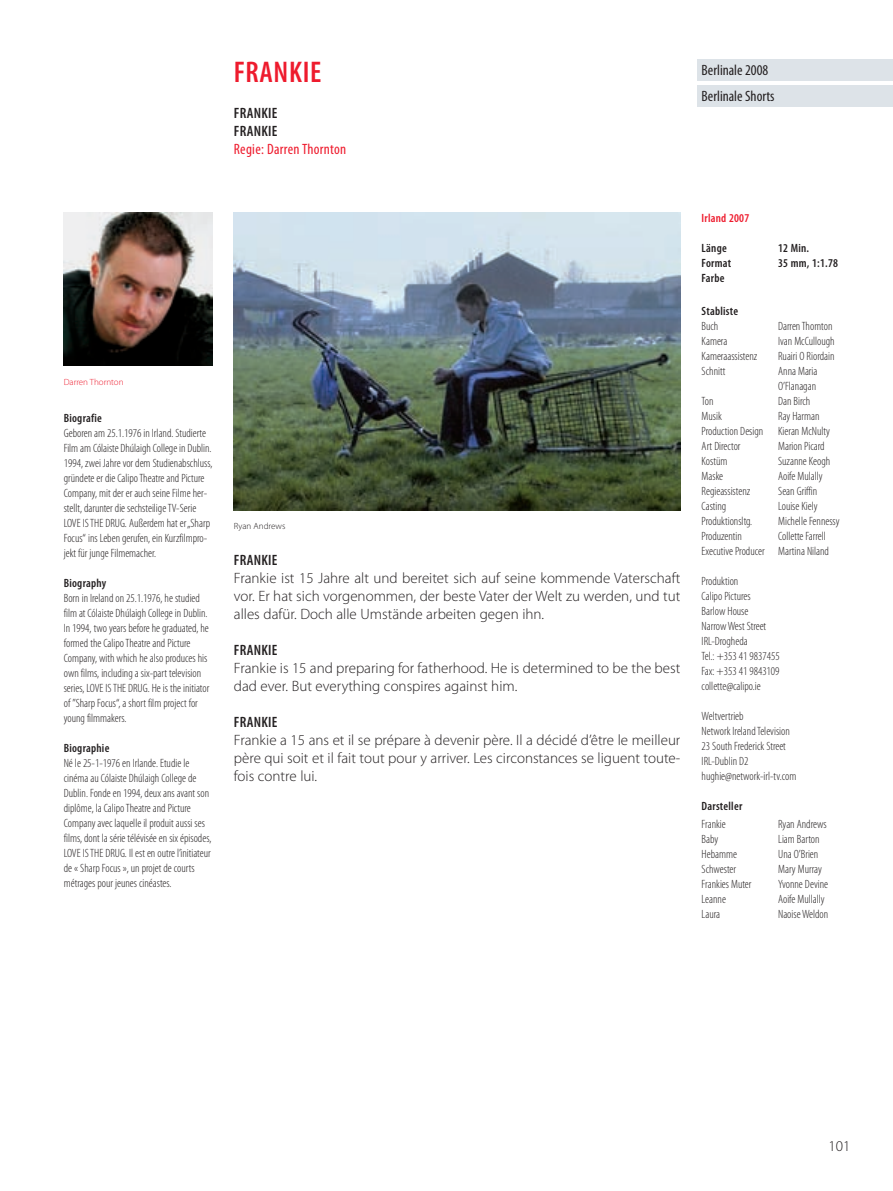
<style>
.page{position:relative;width:893px;height:1191px;background:#fff}
.page>*{position:absolute;margin:0;border:0;box-sizing:border-box;transform-origin:0 0}
.t1{font:600 condensed 30px "Myriad Pro";letter-spacing:.02em;color:#ee1b2d}
.t2{font:300 15px/18px "Myriad Pro";color:#231f20;text-align:justify}
.t3{font:600 condensed 15px/18px "Myriad Pro";letter-spacing:.02em;color:#231f20}
.t4{font:condensed 15px/25.5px "Myriad Pro";color:#231f20}
.t5{font:condensed 15px "Myriad Pro";letter-spacing:.02em;color:#ee1b2d}
.t6{font:300 condensed 12px/15px "Myriad Pro";color:#231f20}
.t7{font:600 condensed 12px "Myriad Pro";letter-spacing:.02em;color:#231f20}
.t8{font:600 condensed 12px "Myriad Pro";letter-spacing:.02em;color:#ee1b2d}
.t9{font:300 9px "Myriad Pro";color:#ee1b2d}
.t10{font:300 9px "Myriad Pro";color:#231f20}
</style>
<div class="page">
<svg style="left:63px;top:59px;width:830px;height:452px"></svg>
<h1 class="t1" style="left:234px;top:62px;width:89px">FRANKIE</h1>
<p class="t3" style="left:234px;top:105px;width:45px">FRANKIE<br>FRANKIE</p>
<p class="t5" style="left:234px;top:140px;width:114px">Regie: Darren Thornton</p>
<p class="t4" style="left:702px;top:57px;width:75px">Berlinale 2008<br>Berlinale Shorts</p>
<p class="t9" style="left:64px;top:379px;width:61px">Darren Thornton</p>
<p class="t7" style="left:64px;top:413px;width:40px">Biografie</p>
<p class="t6" style="left:64px;top:426px;width:150px">Geboren am 25.1.1976 in Irland. Studierte Film am Cólaiste Dhúlaigh College in Dublin.<br>1994, zwei Jahre vor dem Studien abschluss, gründete er die Calipo Theatre and Picture Company, mit der er auch seine Filme her&shy;stellt, darunter die sechsteilige TV-Serie LOVE IS THE DRUG. Außerdem hat er „Sharp Focus“ ins Leben gerufen, ein Kurzfilm pro - jekt für junge Filmemacher.</p>
<p class="t7" style="left:64px;top:578px;width:44px">Biography</p>
<p class="t6" style="left:64px;top:591px;width:147px">Born in Ireland on 25.1.1976, he studied film at Cólaiste Dhúlaigh College in Dublin.<br>In 1994, two years before he graduated, he formed the Calipo Theatre and Picture Company, with which he also produces his own films, including a six-part television series, LOVE IS THE DRUG. He is the initiator of ”Sharp Focus“, a short film project for young filmmakers.</p>
<p class="t7" style="left:64px;top:743px;width:47px">Biographie</p>
<p class="t6" style="left:64px;top:756px;width:149px">Né le 25-1-1976 en Irlande. Etudie le cinéma au Cólaiste Dhúlaigh College de Dublin. Fonde en 1994, deux ans avant son diplôme, la Calipo Theatre and Picture Company avec laquelle il produit aussi ses films, dont la série télévisée en six épisodes, LOVE IS THE DRUG. Il est en outre l’initiateur de « Sharp Focus », un projet de courts métrages pour jeunes cinéastes.</p>
<p class="t10" style="left:234px;top:523px;width:53px">Ryan Andrews</p>
<p class="t3" style="left:234px;top:552px;width:45px">FRANKIE</p>
<p class="t2" style="left:234px;top:570px;width:448px">Frankie ist 15 Jahre alt und bereitet sich auf seine kommende Vaterschaft vor. Er hat sich vorgenommen, der beste Vater der Welt zu werden, und tut alles dafür. Doch alle Umstände arbeiten gegen ihn.</p>
<p class="t3" style="left:234px;top:642px;width:45px">FRANKIE</p>
<p class="t2" style="left:234px;top:660px;width:448px">Frankie is 15 and preparing for fatherhood. He is determined to be the best dad ever. But everything conspires against him.</p>
<p class="t3" style="left:234px;top:714px;width:45px">FRANKIE</p>
<p class="t2" style="left:234px;top:732px;width:448px">Frankie a 15 ans et il se prépare à devenir père. Il a décidé d’être le meilleur père qui soit et il fait tout pour y arriver. Les circonstances se liguent toute&shy;fois contre lui.</p>
<p class="t8" style="left:702px;top:214px;width:49px">Irland 2007</p>
<p class="t7" style="left:702px;top:244px;width:27px">Länge</p>
<p class="t7" style="left:778px;top:244px;width:33px">12 Min.</p>
<p class="t7" style="left:702px;top:259px;width:31px">Format</p>
<p class="t7" style="left:778px;top:259px;width:61px">35 mm, 1:1.78</p>
<p class="t7" style="left:702px;top:274px;width:24px">Farbe</p>
<p class="t7" style="left:702px;top:307px;width:38px">Stabliste</p>
<p class="t6" style="left:702px;top:319px;width:18px">Buch</p>
<p class="t6" style="left:778px;top:319px;width:56px">Darren Thornton</p>
<p class="t6" style="left:702px;top:334px;width:27px">Kamera</p>
<p class="t6" style="left:778px;top:334px;width:58px">Ivan McCullough</p>
<p class="t6" style="left:702px;top:349px;width:57px">Kameraassistenz</p>
<p class="t6" style="left:778px;top:349px;width:58px">Ruairi O Riordain</p>
<p class="t6" style="left:702px;top:364px;width:25px">Schnitt</p>
<p class="t6" style="left:778px;top:364px;width:41px">Anna Maria<br>O’Flanagan</p>
<p class="t6" style="left:702px;top:394px;width:13px">Ton</p>
<p class="t6" style="left:778px;top:394px;width:34px">Dan Birch</p>
<p class="t6" style="left:702px;top:409px;width:22px">Musik</p>
<p class="t6" style="left:702px;top:409px;width:130px;text-indent:77px">Ray Harman<br>Production Design Kieran McNulty<br>Art Director</p>
<p class="t6" style="left:778px;top:439px;width:48px">Marion Picard</p>
<p class="t6" style="left:702px;top:454px;width:27px">Kostüm</p>
<p class="t6" style="left:778px;top:454px;width:54px">Suzanne Keogh</p>
<p class="t6" style="left:702px;top:469px;width:23px">Maske</p>
<p class="t6" style="left:778px;top:469px;width:46px">Aoife Mulally</p>
<p class="t6" style="left:702px;top:484px;width:50px">Regieassistenz</p>
<p class="t6" style="left:778px;top:484px;width:41px">Sean Griffin</p>
<p class="t6" style="left:702px;top:499px;width:26px">Casting</p>
<p class="t6" style="left:778px;top:499px;width:41px">Louise Kiely</p>
<p class="t6" style="left:702px;top:514px;width:52px">Produktionsltg.</p>
<p class="t6" style="left:778px;top:514px;width:63px">Michelle Fennessy</p>
<p class="t6" style="left:702px;top:529px;width:42px">Produzentin</p>
<p class="t6" style="left:702px;top:529px;width:129px;text-align:right">Collette Farrell<br>Executive Producer Martina Niland</p>
<p class="t6" style="left:702px;top:574px;width:80px">Produktion<br>Calipo Pictures<br>Barlow House<br>Narrow West Street<br>IRL-Drogheda<br>Tel.: +353 41 9837455<br>Fax: +353 41 9843109 collette@calipo.ie</p>
<p class="t6" style="left:702px;top:709px;width:96px">Weltvertrieb<br>Network Ireland Television<br>23 South Frederick Street<br>IRL-Dublin D2 hughie@network-irl-tv.com</p>
<p class="t7" style="left:702px;top:802px;width:42px">Darsteller</p>
<p class="t6" style="left:702px;top:817px;width:26px">Frankie</p>
<p class="t6" style="left:778px;top:817px;width:50px">Ryan Andrews</p>
<p class="t6" style="left:702px;top:832px;width:18px">Baby</p>
<p class="t6" style="left:778px;top:832px;width:43px">Liam Barton</p>
<p class="t6" style="left:702px;top:847px;width:37px">Hebamme</p>
<p class="t6" style="left:778px;top:847px;width:42px">Una O’Brien</p>
<p class="t6" style="left:702px;top:862px;width:36px">Schwester</p>
<p class="t6" style="left:778px;top:862px;width:45px">Mary Murray</p>
<p class="t6" style="left:702px;top:877px;width:51px">Frankies Muter</p>
<p class="t6" style="left:778px;top:877px;width:51px">Yvonne Devine</p>
<p class="t6" style="left:702px;top:892px;width:26px">Leanne</p>
<p class="t6" style="left:778px;top:892px;width:48px">Aoife Mullally</p>
<p class="t6" style="left:702px;top:907px;width:20px">Laura</p>
<p class="t6" style="left:778px;top:907px;width:52px">Naoise Weldon</p>
<p class="t2" style="left:828px;top:1138px;width:23px">101</p>
</div>
